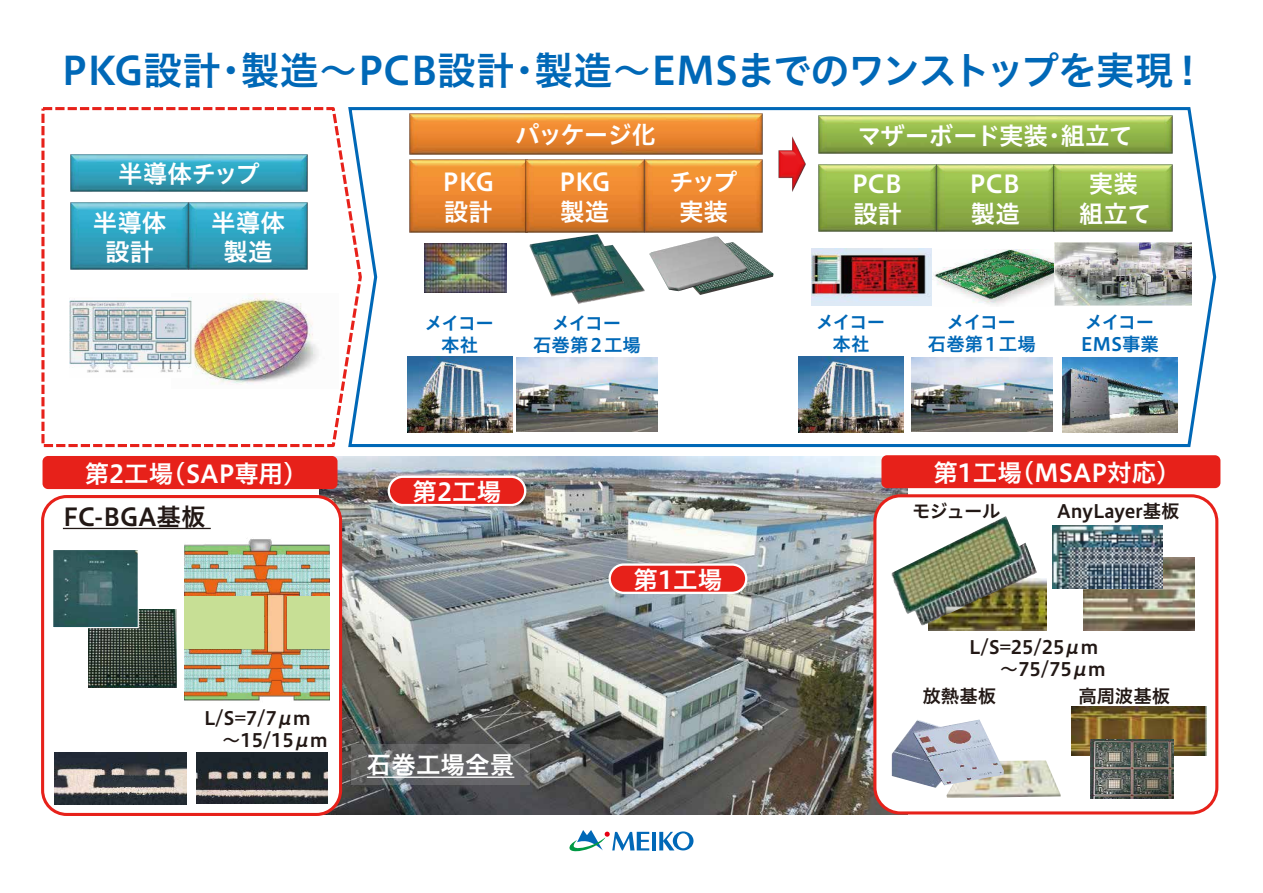
<style>
.page{position:relative;width:1263px;height:893px;background:#fff}
.page>*{position:absolute;margin:0;border:0;box-sizing:border-box;transform-origin:0 0}
.t1{font:39px "Hiragino UD Sans Std N W6";letter-spacing:-.015em;color:#0068b7}
.t2{font:24.6px/29.5px "Hiragino UD Sans Std N W6";color:#fff;text-align:center}
.t3{font:24.6px "Hiragino UD Sans Std N W6";letter-spacing:-.025em;color:#fff}
.t4{font:24.6px "Hiragino UD Sans Std N W6";color:#221815}
.t5{font:18.45px "Hiragino UD Sans Std N W6";letter-spacing:-.005em;color:#221815}
.t6{font:18.45px/22.2px "Hiragino UD Sans Std N W6";letter-spacing:-.06em;color:#0068b7;text-align:center}
.t7{font:18.45px/22.2px "Hiragino UD Sans Std N W6";letter-spacing:-.025em;color:#221815}
.t8{font:18.45px/22.2px "Hiragino UD Sans Std N W6";letter-spacing:-.05em;color:#221815}
.t9{font:18.45px/22.2px "Hiragino UD Sans Std N W6";letter-spacing:-.035em;color:#0068b7;text-align:center}
.t10{font:18.45px/22.2px "Hiragino UD Sans Std N W6";color:#0068b7}
</style>
<div class="page">
<img style="left:320px;top:456px;width:587px;height:358px">
<div style="left:875px;top:496px;width:342px;height:317px;background:#fff;border-radius:26px"></div>
<div style="left:873px;top:494px;width:345px;height:320px;border:3px solid #e7211a;border-radius:26px"></div>
<div style="left:43px;top:497px;width:298px;height:317px;background:#fff;border-radius:24px"></div>
<div style="left:41px;top:495px;width:301px;height:321px;border:3px solid #e7211a;border-radius:24px"></div>
<div style="left:389px;top:477px;width:136px;height:28px;background:#e7211a;border-radius:14px"></div>
<div style="left:388px;top:476px;width:138px;height:30px;border:2px solid #fff;border-radius:14px"></div>
<div style="left:610px;top:565px;width:136px;height:28px;background:#e7211a;border-radius:14px"></div>
<div style="left:608px;top:563px;width:139px;height:31px;border:2px solid #fff;border-radius:14px"></div>
<svg style="left:351px;top:744px;width:179px;height:41px;background:#666869"></svg>
<svg style="left:367px;top:777px;width:147px;height:1px"></svg>
<div style="left:43px;top:456px;width:294px;height:33px;background:#e7211a;border-radius:6px"></div>
<div style="left:881px;top:455px;width:339px;height:33px;background:#e7211a;border-radius:5px"></div>
<img style="left:929px;top:578px;width:117px;height:53px">
<img style="left:1084px;top:558px;width:111px;height:72px">
<img style="left:1053px;top:526px;width:109px;height:63px">
<img style="left:946px;top:760px;width:115px;height:38px">
<img style="left:892px;top:719px;width:112px;height:69px">
<img style="left:1072px;top:707px;width:135px;height:49px">
<svg style="left:63px;top:528px;width:148px;height:1px"></svg>
<img style="left:54px;top:752px;width:132px;height:52px">
<img style="left:196px;top:752px;width:132px;height:52px">
<img style="left:184px;top:539px;width:145px;height:162px">
<div style="left:184px;top:597px;width:80px;height:52px;background:#c7df95"></div>
<div style="left:287px;top:597px;width:42px;height:52px;background:#c7df95"></div>
<img style="left:88px;top:609px;width:88px;height:78px">
<img style="left:54px;top:551px;width:83px;height:75px">
<div style="left:52px;top:549px;width:87px;height:79px;border:1px solid #fff"></div>
<img style="left:1090px;top:739px;width:84px;height:59px">
<img style="left:891px;top:516px;width:146px;height:110px">
<img style="left:943px;top:604px;width:26px;height:12px">
<svg style="left:363px;top:107px;width:854px;height:341px"></svg>
<svg style="left:41px;top:107px;width:322px;height:341px"></svg>
<img style="left:425px;top:243px;width:81px;height:49px">
<img style="left:70px;top:154px;width:237px;height:38px">
<img style="left:409px;top:113px;width:354px;height:41px">
<img style="left:818px;top:116px;width:354px;height:37px">
<img style="left:171px;top:293px;width:168px;height:95px">
<img style="left:70px;top:203px;width:237px;height:67px">
<img style="left:409px;top:160px;width:116px;height:72px">
<img style="left:525px;top:160px;width:238px;height:72px">
<img style="left:818px;top:164px;width:354px;height:67px">
<img style="left:778px;top:137px;width:27px;height:55px">
<img style="left:667px;top:242px;width:106px;height:53px">
<img style="left:649px;top:236px;width:98px;height:55px">
<img style="left:665px;top:258px;width:78px;height:29px">
<img style="left:550px;top:245px;width:95px;height:59px">
<img style="left:530px;top:234px;width:95px;height:63px">
<img style="left:1062px;top:357px;width:115px;height:75px">
<img style="left:799px;top:357px;width:104px;height:75px">
<img style="left:407px;top:357px;width:105px;height:75px">
<img style="left:911px;top:357px;width:142px;height:75px">
<img style="left:516px;top:357px;width:142px;height:75px">
<img style="left:811px;top:248px;width:120px;height:58px">
<img style="left:1055px;top:243px;width:136px;height:63px">
<img style="left:70px;top:297px;width:121px;height:80px">
<hr style="left:652px;top:832px;width:4px;height:18px;background:#0068b7">
<svg style="left:659px;top:831px;width:34px;height:19px"></svg>
<svg style="left:569px;top:830px;width:80px;height:22px"></svg>
<h1 class="t1" style="left:61px;top:41px;width:1147px">PKG設計・製造～PCB設計・製造～EMSまでのワンストップを実現！</h1>
<p class="t2" style="left:118px;top:158px;width:143px">半導体チップ</p>
<p class="t2" style="left:93px;top:206px;width:75px">半導体設計</p>
<p class="t2" style="left:211px;top:206px;width:75px">半導体製造</p>
<p class="t2" style="left:515px;top:119px;width:142px">パッケージ化</p>
<p class="t3" style="left:857px;top:117px;width:277px">マザーボード実装・組立て</p>
<p class="t2" style="left:443px;top:166px;width:53px;text-align:left">PKG設計</p>
<p class="t2" style="left:559px;top:166px;width:53px;text-align:left">PKG製造</p>
<p class="t2" style="left:669px;top:166px;width:70px">チップ実装</p>
<p class="t2" style="left:852px;top:168px;width:52px;text-align:left">PCB設計</p>
<p class="t2" style="left:970px;top:168px;width:52px;text-align:left">PCB製造</p>
<p class="t2" style="left:1079px;top:168px;width:74px">実装組立て</p>
<p class="t9" style="left:425px;top:311px;width:71px">メイコー本社</p>
<p class="t6" style="left:533px;top:311px;width:109px">メイコー<br>石巻第２工場</p>
<p class="t9" style="left:816px;top:309px;width:71px">メイコー本社</p>
<p class="t6" style="left:928px;top:309px;width:109px">メイコー<br>石巻第１工場</p>
<p class="t10" style="left:1081px;top:309px;width:80px">メイコー<br>EMS事業</p>
<p class="t2" style="left:85px;top:457px;width:224px">第2工場（SAP専用）</p>
<p class="t2" style="left:933px;top:456px;width:249px">第1工場（MSAP対応）</p>
<p class="t5" style="left:912px;top:497px;width:90px">モジュール</p>
<p class="t5" style="left:1057px;top:497px;width:124px">AnyLayer基板</p>
<p class="t2" style="left:413px;top:476px;width:90px">第2工場</p>
<p class="t4" style="left:63px;top:497px;width:144px">FC-BGA基板</p>
<p class="t8" style="left:222px;top:706px;width:108px;text-indent:-18px">L/S=7/7μm～15/15μm</p>
<p class="t2" style="left:367px;top:749px;width:149px">石巻工場全景</p>
<p class="t2" style="left:634px;top:563px;width:90px">第1工場</p>
<p class="t7" style="left:1000px;top:635px;width:108px;text-indent:-31px">L/S=25/25μm～75/75μm</p>
<p class="t5" style="left:922px;top:682px;width:75px">放熱基板</p>
<p class="t5" style="left:1078px;top:682px;width:93px">高周波基板</p>
</div>
